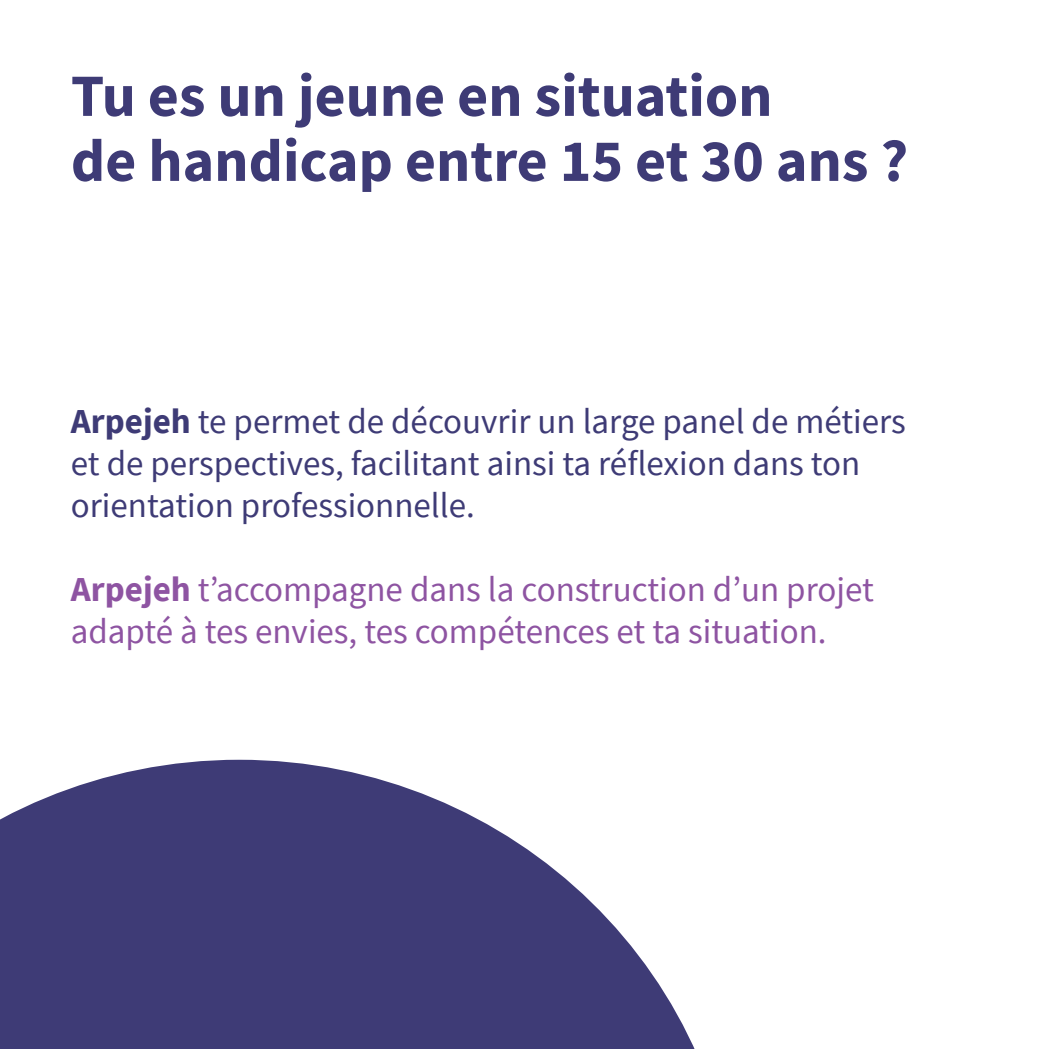
<style>
.page{position:relative;width:1049px;height:1049px;background:#fff}
.page>*{position:absolute;margin:0;border:0;box-sizing:border-box;transform-origin:0 0}
.Titre-H1{font:700 60px/65px "Source Sans Pro";color:#3e3b76}
.t1{font:35px "Source Sans Pro";color:#3e3b76}
.t2{font:35px "Source Sans Pro";color:#8e54a2}
.s1{font-weight:700}
</style>
<div class="page">
<svg style="left:0;top:760px;width:695px;height:289px;fill:#3e3b76"></svg>
<h1 class="Titre-H1" style="left:71px;top:63px;width:839px">Tu es un jeune en situation<br>de handicap entre 15 et 30 ans ?</h1>
<p class="t1" style="left:71px;top:399px;width:836px"><span class="s1">Arpejeh</span> te permet de découvrir un large panel de métiers</p>
<p class="t1" style="left:71px;top:441px;width:791px">et de perspectives, facilitant ainsi ta réflexion dans ton</p>
<p class="t1" style="left:71px;top:483px;width:405px">orientation professionnelle.</p>
<p class="t2" style="left:71px;top:567px;width:804px"><span class="s1">Arpejeh</span> t’accompagne dans la construction d’un projet</p>
<p class="t2" style="left:71px;top:609px;width:757px">adapté à tes envies, tes compétences et ta situation.</p>
</div>
